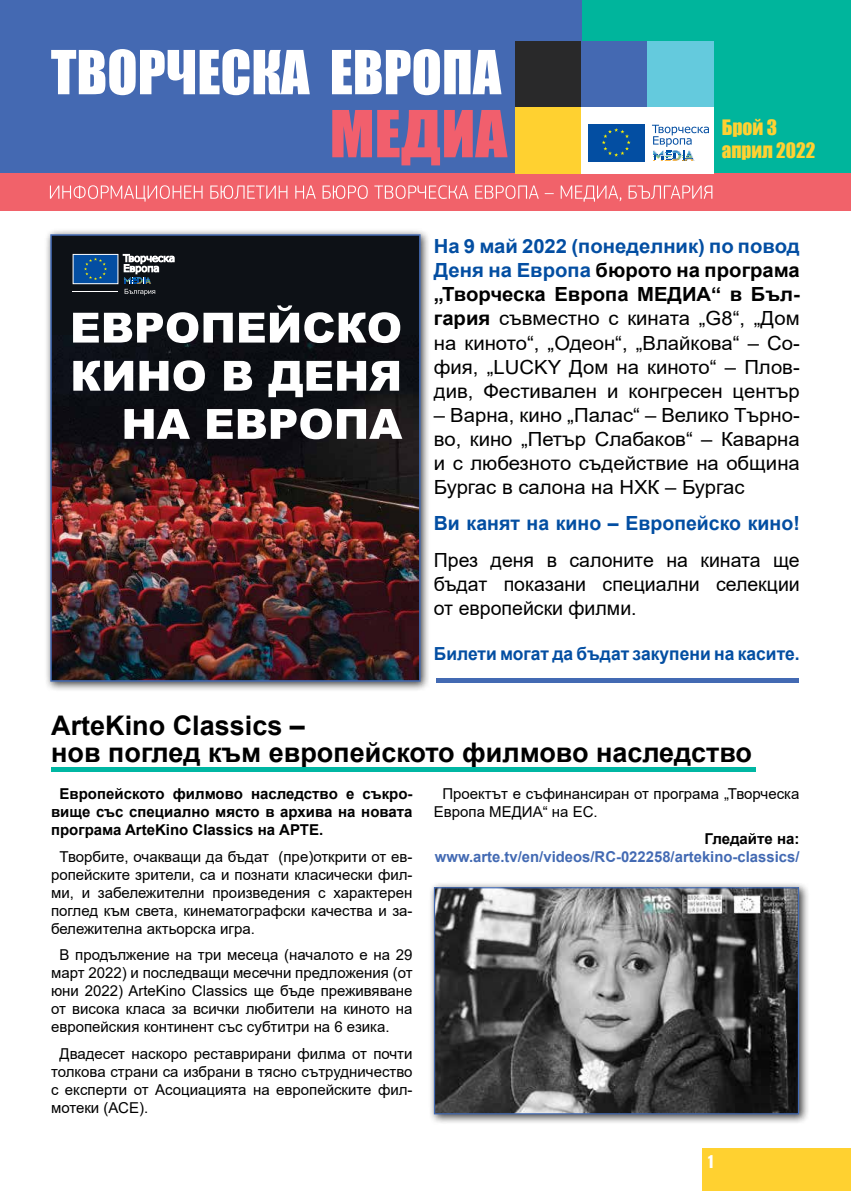
<style>
.page{position:relative;width:851px;height:1191px;background:#fff}
.page>*{position:absolute;margin:0;border:0;box-sizing:border-box;transform-origin:0 0}
.t1{font:700 27px/27px "Arial";color:#000}
.t2{font:19.5px/24px "Arial";color:#000;text-align:justify;scale:1.04 1}
.t3{font:19.5px/24px "Arial";color:#000;text-align:justify}
.t4{font:700 19.5px "Arial";color:#034ea2}
.t5{font:19.5px/23.4px "Impact";color:#ffd131}
.t6{font:700 18px "Arial";color:#034ea2}
.t7{font:15px/18px "Arial";color:#000;text-align:justify}
.t8{font:700 15px/18px "Arial";color:#000;text-align:justify}
.t9{font:700 15px "Arial";color:#436ab3}
.t10{font:15px "Anton";color:#fff}
.s1{font-weight:700;color:#034ea2}
.s2{font-weight:700}
</style>
<div class="page">
<div style="left:702px;top:1148px;width:148px;height:43px;background:#ffd130"></div>
<hr style="left:51px;top:767px;width:704px;height:4px;background:#00b7a3">
<div style="left:581px;top:0;width:269px;height:173px;background:#00b59c"></div>
<div style="left:0;top:0;width:581px;height:174px;background:#4469b2"></div>
<svg style="left:51px;top:49px;width:450px;height:46px"></svg>
<svg style="left:332px;top:110px;width:175px;height:55px"></svg>
<div style="left:0;top:173px;width:850px;height:38px;background:#f1626a"></div>
<svg style="left:50px;top:185px;width:662px;height:17px"></svg>
<div style="left:515px;top:41px;width:66px;height:66px;background:#29292a"></div>
<div style="left:581px;top:41px;width:66px;height:66px;background:#4469b2"></div>
<div style="left:647px;top:41px;width:66px;height:66px;background:#64cadd"></div>
<div style="left:515px;top:107px;width:66px;height:66px;background:#ffd130"></div>
<div style="left:581px;top:107px;width:132px;height:66px;background:#fff"></div>
<svg style="left:652px;top:125px;width:56px;height:36px"></svg>
<div style="left:588px;top:124px;width:56px;height:37px;background:#034ea2"></div>
<svg style="left:602px;top:128px;width:28px;height:29px"></svg>
<div style="left:428px;top:881px;width:381px;height:243px;background:#000;opacity:.75"></div>
<img style="left:436px;top:889px;width:361px;height:223px">
<div style="left:434px;top:887px;width:365px;height:227px;border:1px solid #436ab3"></div>
<div style="left:44px;top:228px;width:387px;height:464px;background:#000;opacity:.75"></div>
<div style="left:51px;top:235px;width:369px;height:446px;background:#0d1116"></div>
<img style="left:53px;top:343px;width:364px;height:335px">
<div style="left:73px;top:254px;width:45px;height:30px;background:#034ea2"></div>
<div style="left:73px;top:254px;width:45px;height:30px;border:1px solid #fff"></div>
<svg style="left:84px;top:258px;width:23px;height:22px"></svg>
<hr style="left:73px;top:291px;width:45px;height:1px;background:#fff">
<svg style="left:123px;top:254px;width:51px;height:41px"></svg>
<svg style="left:73px;top:305px;width:327px;height:38px"></svg>
<svg style="left:73px;top:360px;width:326px;height:37px"></svg>
<svg style="left:124px;top:408px;width:278px;height:31px"></svg>
<div style="left:50px;top:234px;width:370px;height:447px;border:2px solid #436ab3"></div>
<hr style="left:436px;top:679px;width:362px;height:4px;background:#436ab3">
<h2 class="t5" style="left:721px;top:115px;width:95px">Брой 3 април 2022</h2>
<p class="t2" style="left:434px;top:234px;width:353px"><span class="s1">На 9 май 2022 (понеделник) по повод Деня на Европа</span> <span class="s2">бюрото на програма „Творческа Европа МЕДИА“ в Бъл&shy;гария</span> съвместно с кината „G8“, „Дом на киното“, „Одеон“, „Влайкова“ – Со&shy;фия, „LUCKY Дом на киното“ – Плов&shy;див, Фестивален и конгресен център</p>
<h2 class="t2" style="left:434px;top:402px;width:353px">– Варна, кино „Палас“ – Велико Търно&shy;во, кино „Петър Слабаков“ – Каварна и с любезното съдействие на община Бургас в салона на НХК – Бургас</h2>
<h2 class="t4" style="left:434px;top:510px;width:367px">Ви канят на кино – Европейско кино!</h2>
<h2 class="t3" style="left:434px;top:548px;width:367px">През деня в салоните на кината ще бъдат показани специални селекции от европейски филми.</h2>
<p class="t6" style="left:434px;top:641px;width:367px">Билети могат да бъдат закупени на касите.</p>
<h1 class="t1" style="left:51px;top:712px;width:702px">ArteKino Classics –<br>нов поглед към европейското филмово наследство</h1>
<p class="t8" style="left:51px;top:785px;width:363px;text-indent:9px">Европейското филмово наследство е съкро&shy;вище със специално място в архива на новата програма ArteKino Classics на АРТЕ.</p>
<p class="t7" style="left:51px;top:847px;width:363px;text-indent:9px">Творбите, очакващи да бъдат (пре)открити от ев&shy;ропейските зрители, са и познати класически фил&shy;ми, и забележителни произведения с характерен поглед към света, кинематографски качества и за&shy;бележителна актьорска игра.</p>
<p class="t7" style="left:51px;top:946px;width:363px;text-indent:9px">В продължение на три месеца (началото е на 29 март 2022) и последващи месечни предложения (от юни 2022) ArteKino Classics ще бъде преживяване от висока класа за всички любители на киното на европейския континент със субтитри на 6 езика.</p>
<p class="t7" style="left:51px;top:1044px;width:363px;text-indent:9px">Двадесет наскоро реставрирани филма от почти толкова страни са избрани в тясно сътрудничество с експерти от Асоциацията на европейските фил&shy;мотеки (АСЕ).</p>
<p class="t7" style="left:434px;top:785px;width:367px;text-indent:9px">Проектът е съфинансиран от програма „Творческа<br>Европа МЕДИА“ на ЕС.</p>
<p class="t8" style="left:704px;top:829px;width:96px">Гледайте на:</p>
<p class="t9" style="left:435px;top:846px;width:366px">www.arte.tv/en/videos/RC-022258/artekino-classics/</p>
<p class="t10" style="left:708px;top:1153px;width:6px">1</p>
</div>
